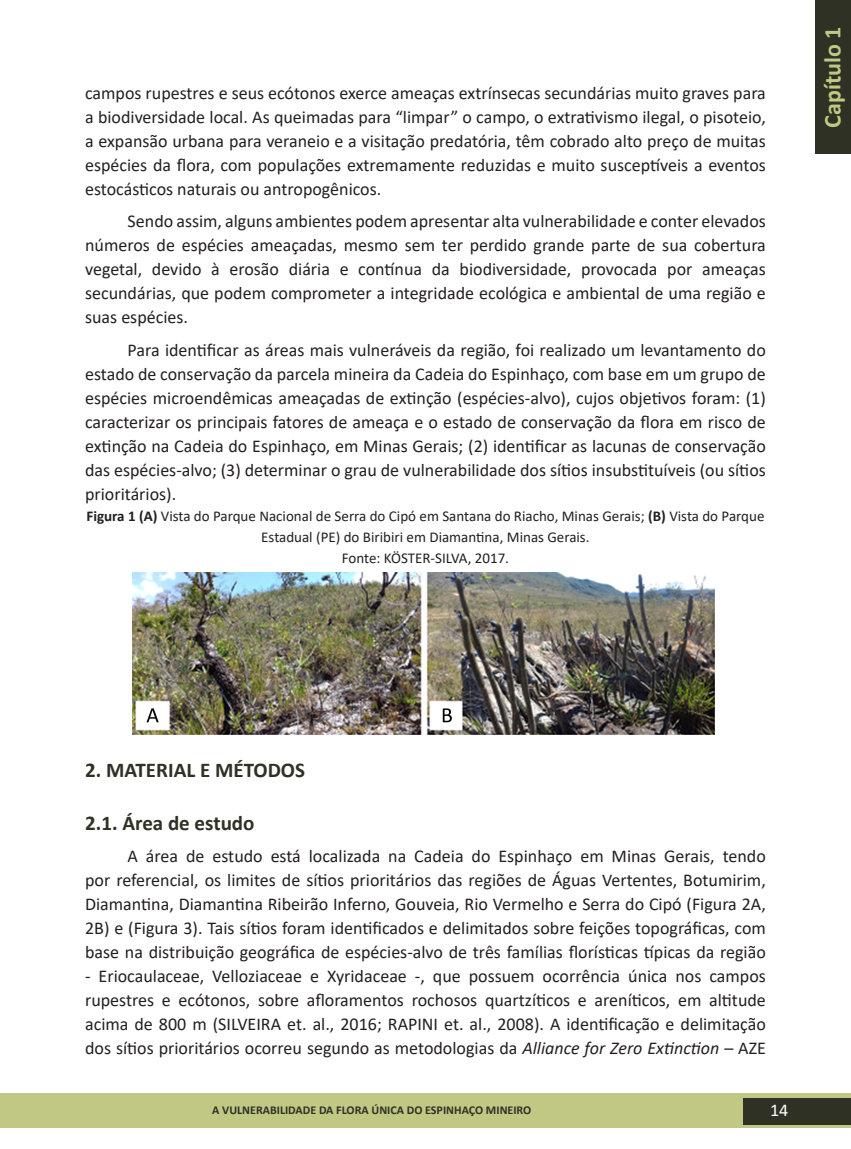
<style>
.page{position:relative;width:851px;height:1149px;background:#fff}
.page>*{position:absolute;margin:0;border:0;box-sizing:border-box;transform-origin:0 0}
.t1{font:700 24px "Calibri";color:#c1c883}
.t2{font:700 21px "Calibri";color:#2f3125}
.t3{font:18px/24px "Calibri";color:#231f20;text-align:justify}
.t4{font:18px/24px "Calibri";color:#212121;text-align:justify}
.t5{font:18px "Calibri";color:#fff}
.t6{font:15px/21px "Calibri";color:#231f20;text-align:center}
.t7{font:700 12px "Calibri";color:#2f3125}
.s1{color:#212121}
.s2{font-weight:700}
.s3{font-style:italic}
</style>
<div class="page">
<div style="left:0;top:1093px;width:850px;height:34px;background:#c1c883"></div>
<div style="left:743px;top:1097px;width:107px;height:26px;background:#2f3125"></div>
<div style="left:815px;top:0;width:35px;height:153px;background:#2f3125"></div>
<img style="left:133px;top:572px;width:581px;height:162px">
<p class="t4" style="left:85px;top:80px;width:682px">campos rupestres e seus ecótonos exerce ameaças extrínsecas secundárias muito graves para a biodiversidade local. As queimadas para “limpar” o campo, o extrativismo ilegal, o pisoteio, a expansão urbana para veraneio e a visitação predatória, têm cobrado alto preço de muitas espécies da flora, com populações extremamente reduzidas e muito susceptíveis a eventos estocásticos naturais ou antropogênicos.</p>
<p class="t3" style="left:85px;top:209px;width:682px;text-indent:43px">Sendo assim, alguns ambientes podem apresentar alta vulnerabilidade e conter elevados números de espécies ameaçadas, mesmo sem ter perdido grande parte de sua cobertura vegetal, devido à erosão diária e contínua da biodiversidade, provocada por ameaças secundárias, que podem comprometer a integridade ecológica e ambiental de uma região e suas espécies.</p>
<p class="t3" style="left:85px;top:337px;width:682px;text-indent:43px"><span class="s1">Para identificar as áreas mais vulneráveis da região, foi realizado um levantamento do estado de conservação da parcela mineira da Cadeia do Espinhaço, com base em um grupo de espécies microendêmicas ameaçadas de extinção (espécies-alvo), cujos</span> objetivos foram: (1) caracterizar os principais fatores de ameaça e o estado de conservação da flora em risco de extinção na Cadeia do Espinhaço, em Minas Gerais; (2) identificar as lacunas de conservação das espécies-alvo; (3) determinar o grau de vulnerabilidade dos sítios insubstituíveis (ou sítios prioritários).</p>
<p class="t6" style="left:86px;top:505px;width:679px"><span class="s2">Figura 1 (A)</span> Vista do Parque Nacional de Serra do Cipó em Santana do Riacho, Minas Gerais; <span class="s2">(B)</span> Vista do Parque<br>Estadual (PE) do Biribiri em Diamantina, Minas Gerais.<br>Fonte: KÖSTER-SILVA, 2017.</p>
<h1 class="t1" style="left:815px;top:128px;width:102px;rotate:-90deg">Capítulo 1</h1>
<p class="t2" style="left:85px;top:755px;width:221px">2. MATERIAL E MÉTODOS</p>
<p class="t2" style="left:85px;top:807px;width:171px">2.1. Área de estudo</p>
<p class="t3" style="left:85px;top:843px;width:682px;text-indent:43px">A área de estudo está localizada na Cadeia do Espinhaço em Minas Gerais, tendo por referencial, os limites de sítios prioritários das regiões de Águas Vertentes, Botumirim, Diamantina, Diamantina Ribeirão Inferno, Gouveia, Rio Vermelho e Serra do Cipó (Figura 2A, 2B) e (Figura 3). Tais sítios foram identificados e delimitados sobre feições topográficas, com base na distribuição geográfica de espécies-alvo de três famílias florísticas típicas da região</p>
<p class="t3" style="left:85px;top:963px;width:682px">- Eriocaulaceae, Velloziaceae e Xyridaceae -, que possuem ocorrência única nos campos rupestres e ecótonos, sobre afloramentos rochosos quartzíticos e areníticos, em altitude acima de 800 m (SILVEIRA et. al., 2016; RAPINI et. al., 2008). A identificação e delimitação dos sítios prioritários ocorreu segundo as metodologias da <span class="s3">Alliance for Zero Extinction</span> – AZE</p>
<p class="t7" style="left:212px;top:1101px;width:320px">A VULNERABILIDADE DA FLORA ÚNICA DO ESPINHAÇO MINEIRO</p>
<p class="t5" style="left:770px;top:1097px;width:20px">14</p>
</div>
